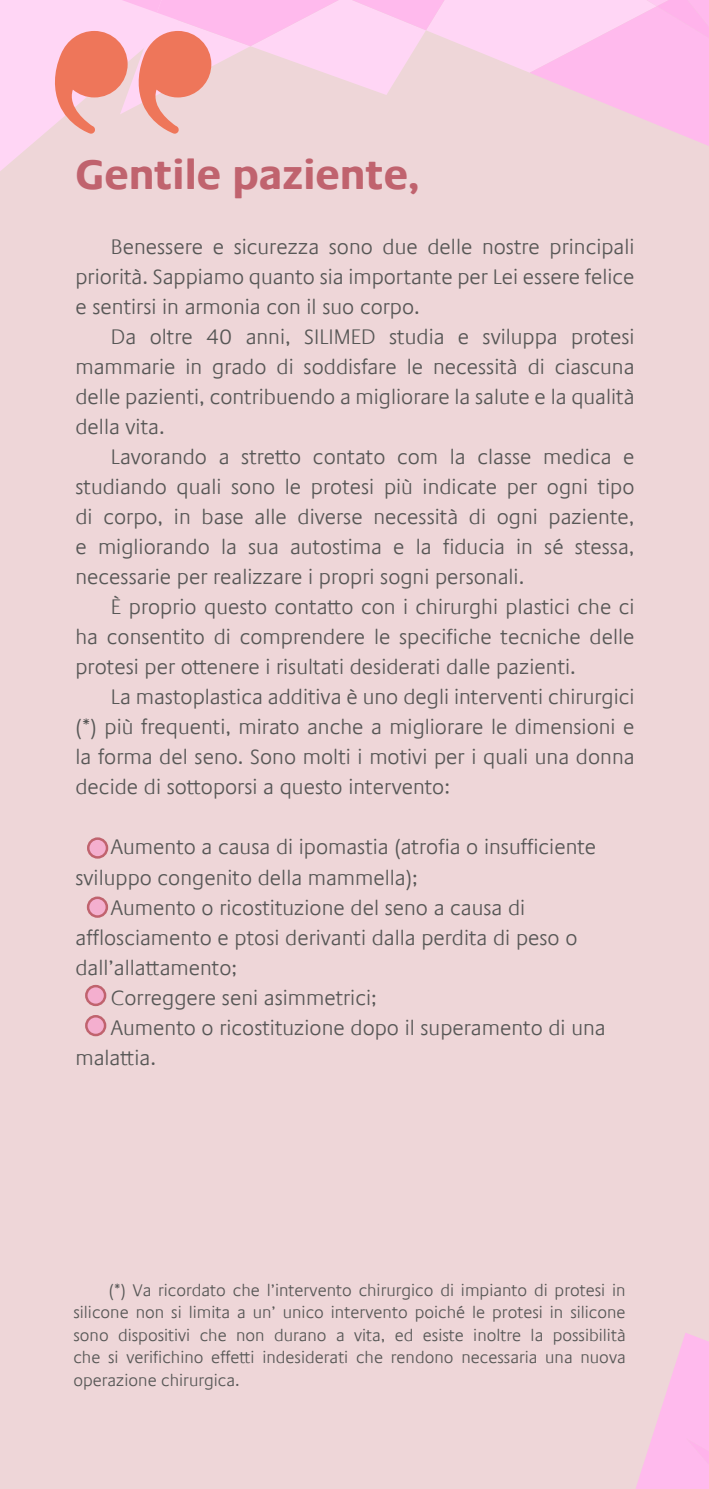
<style>
.page{position:relative;width:709px;height:1489px;background:#fff}
.page>*{position:absolute;margin:0;border:0;box-sizing:border-box;transform-origin:0 0}
.t1{font:700 42.5px "Praxis Com";color:#c0636e}
.t2{font:300 21.25px/30px "Praxis Com";color:#575756;text-align:justify}
.t3{font:300 17px/22.5px "Praxis Com";color:#575756;text-align:justify}
</style>
<div class="page">
<div style="left:0;top:0;width:709px;height:1488px;background:#eed6d8"></div>
<svg style="left:0;top:0;width:709px;height:171px"></svg>
<svg style="left:88px;top:838px;width:19px;height:19px"></svg>
<div style="left:87px;top:837px;width:21px;height:21px;border:2px solid #c0636e;border-radius:50%"></div>
<svg style="left:88px;top:897px;width:19px;height:19px"></svg>
<div style="left:87px;top:896px;width:21px;height:21px;border:2px solid #c0636e;border-radius:50%"></div>
<svg style="left:86px;top:986px;width:19px;height:18px"></svg>
<div style="left:85px;top:984px;width:21px;height:22px;border:2px solid #c0636e;border-radius:50%"></div>
<svg style="left:86px;top:1016px;width:19px;height:18px"></svg>
<div style="left:85px;top:1014px;width:21px;height:22px;border:2px solid #c0636e;border-radius:50%"></div>
<svg style="left:636px;top:1333px;width:73px;height:155px"></svg>
<h1 class="t1" style="left:75px;top:149px;width:345px">Gentile paziente,</h1>
<p class="t2" style="left:75px;top:232px;width:560px;text-indent:35px">Benessere e sicurezza sono due delle nostre principali priorità. Sappiamo quanto sia importante per Lei essere felice e sentirsi in armonia con il suo corpo.</p>
<p class="t2" style="left:75px;top:322px;width:560px;text-indent:35px">Da oltre 40 anni, SILIMED studia e sviluppa protesi mammarie in grado di soddisfare le necessità di ciascuna delle pazienti, contribuendo a migliorare la salute e la qualità della vita.</p>
<p class="t2" style="left:75px;top:442px;width:560px;text-indent:35px">Lavorando a stretto contato com la classe medica e studiando quali sono le protesi più indicate per ogni tipo di corpo, in base alle diverse necessità di ogni paziente, e migliorando la sua autostima e la fiducia in sé stessa, necessarie per realizzare i propri sogni personali.</p>
<p class="t2" style="left:75px;top:592px;width:560px;text-indent:35px">È proprio questo contatto con i chirurghi plastici che ci ha consentito di comprendere le specifiche tecniche delle protesi per ottenere i risultati desiderati dalle pazienti.</p>
<p class="t2" style="left:75px;top:682px;width:560px;text-indent:35px">La mastoplastica additiva è uno degli interventi chirurgici (*) più frequenti, mirato anche a migliorare le dimensioni e la forma del seno. Sono molti i motivi per i quali una donna decide di sottoporsi a questo intervento:</p>
<p class="t2" style="left:111px;top:832px;width:487px">Aumento a causa di ipomastia (atrofia o insufficiente</p>
<p class="t2" style="left:75px;top:862px;width:344px">sviluppo congenito della mammella);</p>
<p class="t2" style="left:111px;top:892px;width:416px">Aumento o ricostituzione del seno a causa di</p>
<p class="t2" style="left:75px;top:922px;width:503px">afflosciamento e ptosi derivanti dalla perdita di peso o</p>
<p class="t2" style="left:75px;top:952px;width:163px">dall’allattamento;</p>
<p class="t2" style="left:111px;top:982px;width:267px">Correggere seni asimmetrici;</p>
<p class="t2" style="left:111px;top:1012px;width:496px">Aumento o ricostituzione dopo il superamento di una</p>
<p class="t2" style="left:75px;top:1042px;width:82px">malattia.</p>
<p class="t3" style="left:73px;top:1278px;width:554px;text-indent:35px">(*) Va ricordato che l’intervento chirurgico di impianto di protesi in silicone non si limita a un’ unico intervento poiché le protesi in silicone sono dispositivi che non durano a vita, ed esiste inoltre la possibilità che si verifichino effetti indesiderati che rendono necessaria una nuova operazione chirurgica.</p>
</div>
